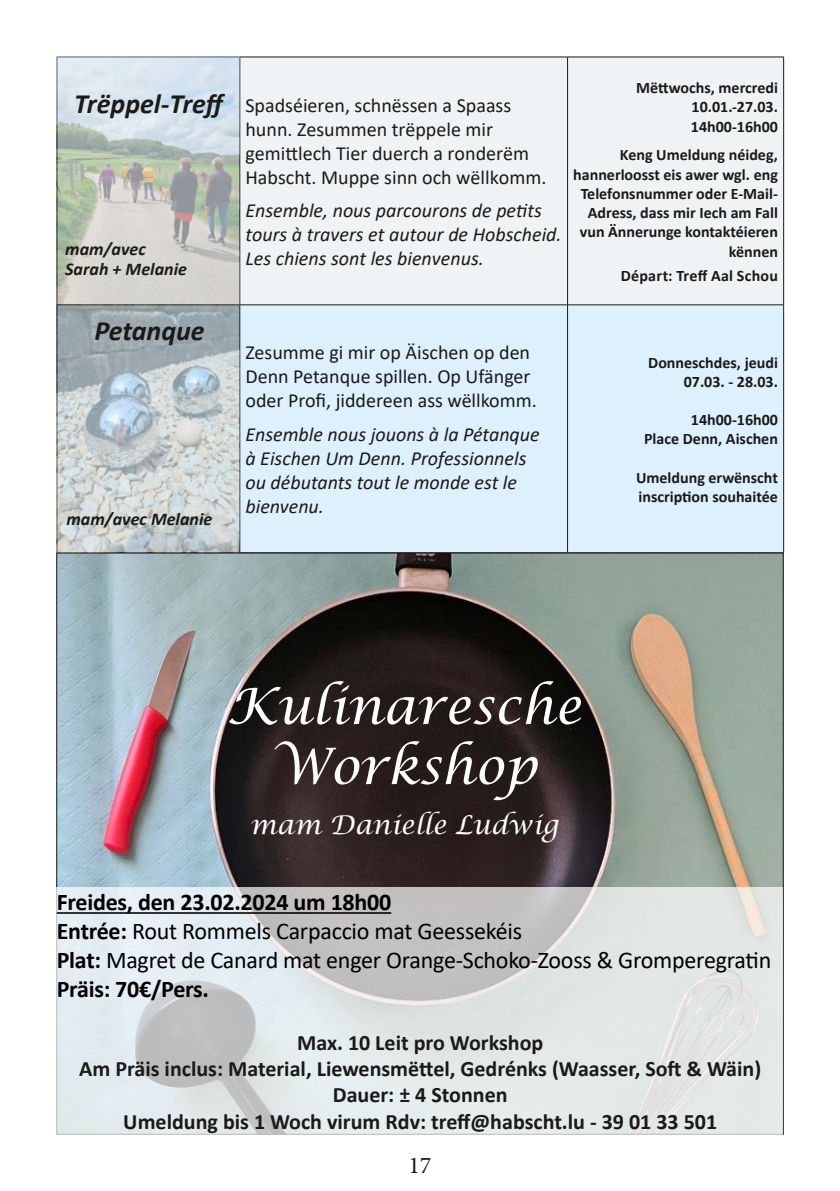
<style>
.page{position:relative;width:840px;height:1191px;background:#fff}
.page>*{position:absolute;margin:0;border:0;box-sizing:border-box;transform-origin:0 0}
.t1{font:italic 50px/60px "Lucida Calligraphy";color:#fff;text-align:center}
.t2{font:italic 700 28px "Calibri";color:#1a1a18}
.t3{font:italic 26px "Lucida Calligraphy";color:#fff}
.t4{font:24px/28.8px "Calibri";letter-spacing:-.01em;color:#000}
.t5{font:24px "Minion Pro";color:#1a1a18}
.t6{font:700 22px/26.4px "Calibri";color:#1a1a18;text-align:center}
.t7{font:20px/24px "Calibri";color:#1a1a18}
.t8{font:italic 20px/24px "Calibri";color:#1a1a18}
.t9{font:italic 700 18px/20px "Calibri";color:#1a1a18}
.t10{font:700 16px/19.2px "Calibri";color:#1a1a18;text-align:right}
.s1{font-weight:700}
</style>
<div class="page">
<img style="left:58px;top:554px;width:723px;height:332px">
<svg style="left:57px;top:886px;width:725px;height:248px;fill:#e2e8e6"></svg>
<hr style="left:57px;top:912px;width:334px;height:1px;background:#000">
<div style="left:240px;top:58px;width:542px;height:246px;background:#eff3f5"></div>
<div style="left:240px;top:305px;width:542px;height:247px;background:#ddf1fd"></div>
<hr style="left:240px;top:57px;width:327px;height:1px;background:#1a1a18">
<hr style="left:239px;top:57px;width:1px;height:247px;background:#1a1a18">
<hr style="left:567px;top:57px;width:216px;height:1px;background:#1a1a18">
<hr style="left:567px;top:57px;width:1px;height:247px;background:#1a1a18">
<hr style="left:782px;top:57px;width:1px;height:247px;background:#1a1a18">
<hr style="left:57px;top:304px;width:183px;height:1px;background:#1a1a18">
<hr style="left:240px;top:304px;width:327px;height:1px;background:#1a1a18">
<hr style="left:239px;top:305px;width:1px;height:247px;background:#1a1a18">
<hr style="left:567px;top:304px;width:216px;height:1px;background:#1a1a18">
<hr style="left:567px;top:305px;width:1px;height:247px;background:#1a1a18">
<hr style="left:782px;top:305px;width:1px;height:247px;background:#1a1a18">
<hr style="left:57px;top:552px;width:183px;height:1px;background:#1a1a18">
<hr style="left:240px;top:552px;width:327px;height:1px;background:#1a1a18">
<hr style="left:567px;top:552px;width:216px;height:1px;background:#1a1a18">
<img style="left:57px;top:57px;width:182px;height:495px">
<h2 class="t2" style="left:74px;top:84px;width:155px">Trëppel-Treff</h2>
<p class="t9" style="left:65px;top:238px;width:123px">mam/avec<br>Sarah + Melanie</p>
<h2 class="t2" style="left:94px;top:311px;width:112px">Petanque</h2>
<p class="t9" style="left:66px;top:508px;width:147px">mam/avec Melanie</p>
<p class="t7" style="left:245px;top:92px;width:302px">Spadséieren, schnëssen a Spaass hunn. Zesummen trëppele mir gemittlech Tier duerch a ronderëm<br>Habscht. Muppe sinn och wëllkomm.</p>
<p class="t8" style="left:245px;top:198px;width:317px">Ensemble, nous parcourons de petits tours à travers et autour de Hobscheid.<br>Les chiens sont les bienvenus.</p>
<p class="t10" style="left:690px;top:78px;width:88px;text-align:justify;text-indent:-55px">Mëttwochs, mercredi 10.01.-27.03.<br>14h00-16h00</p>
<p class="t10" style="left:573px;top:145px;width:206px">Keng Umeldung néideg, hannerloosst eis awer wgl. eng<br>Telefonsnummer oder E-Mail-<br>Adress, dass mir Iech am Fall vun Ännerunge kontaktéieren kënnen</p>
<p class="t10" style="left:620px;top:265px;width:158px">Départ: Treff Aal Schou</p>
<p class="t7" style="left:245px;top:340px;width:293px">Zesumme gi mir op Äischen op den<br>Denn Petanque spillen. Op Ufänger oder Profi, jiddereen ass wëllkomm.</p>
<p class="t8" style="left:245px;top:421px;width:295px">Ensemble nous jouons à la Pétanque à Eischen Um Denn. Professionnels ou débutants tout le monde est le bienvenu.</p>
<p class="t10" style="left:648px;top:352px;width:131px">Donneschdes, jeudi<br>07.03. - 28.03.</p>
<p class="t10" style="left:643px;top:410px;width:135px">14h00-16h00<br>Place Denn, Aischen</p>
<p class="t10" style="left:635px;top:467px;width:143px;text-align:left">Umeldung erwënscht inscription souhaitée</p>
<h1 class="t1" style="left:227px;top:678px;width:356px">Kulinaresche<br>Workshop</h1>
<h3 class="t3" style="left:250px;top:809px;width:309px">mam Danielle Ludwig</h3>
<h3 class="t4" style="left:57px;top:887px;width:715px"><span class="s1">Freides, den 23.02.2024 um 18h00<br>Entrée:</span> Rout Rommels Carpaccio mat Geessekéis<br><span class="s1">Plat:</span> Magret de Canard mat enger Orange-Schoko-Zooss &amp; Gromperegratin <span class="s1">Präis: 70€/Pers.</span></h3>
<h3 class="t6" style="left:79px;top:1028px;width:683px">Max. 10 Leit pro Workshop<br>Am Präis inclus: Material, Liewensmëttel, Gedrénks (Waasser, Soft &amp; Wäin)<br>Dauer: ± 4 Stonnen<br>Umeldung bis 1 Woch virum Rdv: treff@habscht.lu - 39 01 33 501</h3>
<h3 class="t5" style="left:408px;top:1149px;width:25px">17</h3>
</div>
